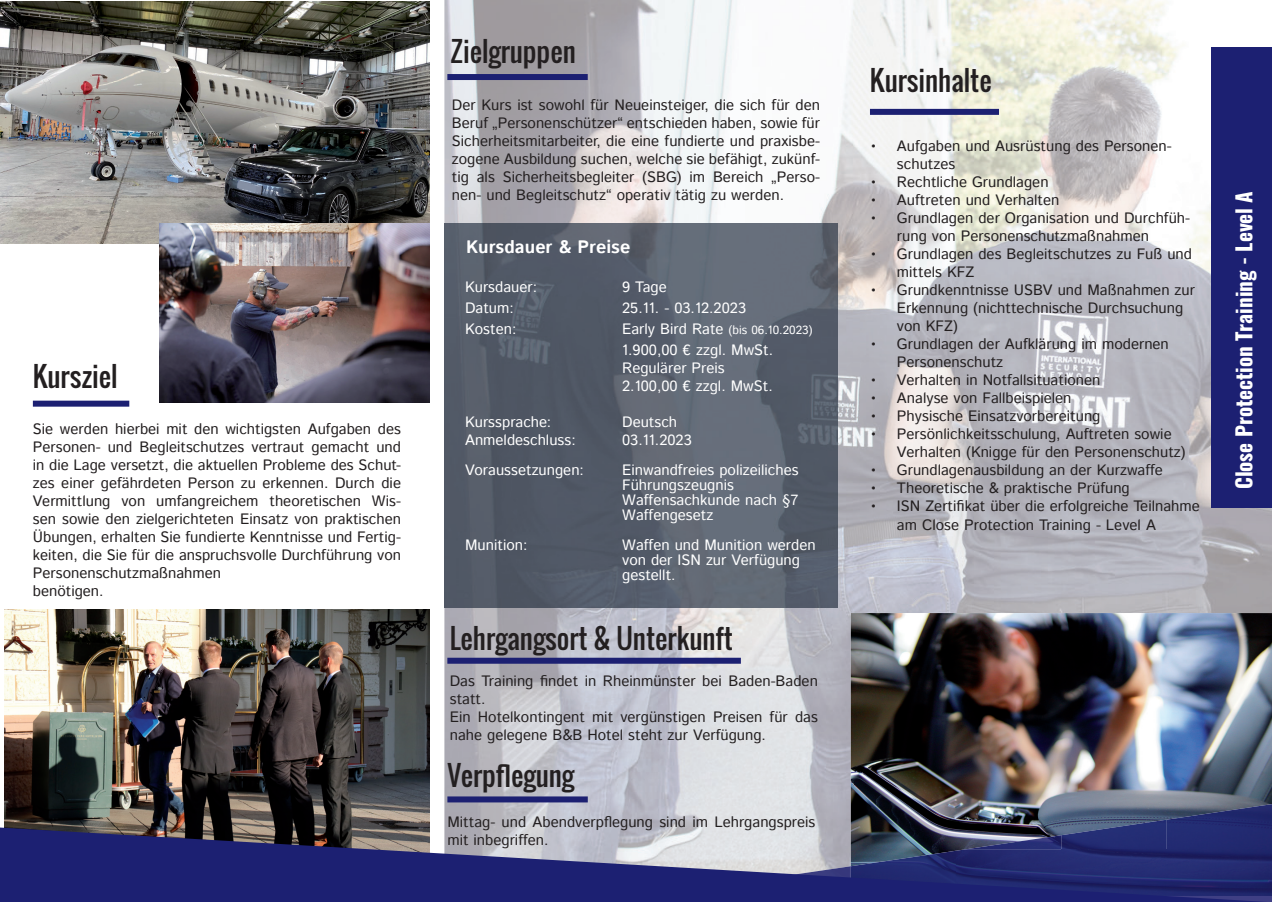
<style>
.page{position:relative;width:1272px;height:902px;background:#fff}
.page>*{position:absolute;margin:0;border:0;box-sizing:border-box;transform-origin:0 0}
.t1{font:27px "Oswald";color:#231f20}
.t2{font:700 21px "Oswald";color:#fff}
.t3{font:700 18px "Istok Web";color:#fff}
.t4{font:15px/18px "Istok Web";color:#231f20}
.t5{font:15px/15px "Istok Web";color:#fff}
.t6{font:12px "Istok Web";color:#fff}
.s1{font-size:15px}
</style>
<div class="page">
<img style="left:4px;top:609px;width:425px;height:218px">
<img style="left:444px;top:0;width:827px;height:827px">
<div style="left:1210px;top:48px;width:61px;height:459px;background:#1c2072"></div>
<img style="left:0;top:1px;width:429px;height:242px">
<img style="left:444px;top:223px;width:393px;height:384px">
<div style="left:33px;top:400px;width:96px;height:6px;background:#1c2072"></div>
<div style="left:447px;top:74px;width:140px;height:6px;background:#1c2072"></div>
<div style="left:870px;top:109px;width:129px;height:6px;background:#1c2072"></div>
<div style="left:447px;top:657px;width:294px;height:6px;background:#1c2072"></div>
<div style="left:447px;top:796px;width:140px;height:6px;background:#1c2072"></div>
<img style="left:160px;top:223px;width:270px;height:179px">
<img style="left:850px;top:613px;width:421px;height:214px">
<img style="left:1061px;top:819px;width:105px;height:8px">
<img style="left:1166px;top:804px;width:105px;height:45px">
<svg style="left:0;top:827px;width:1267px;height:74px;background:#41457e"></svg>
<h1 class="t1" style="left:33px;top:356px;width:86px">Kursziel</h1>
<p class="t4" style="left:33px;top:421px;width:369px">Sie werden hierbei mit den wichtigsten Aufgaben des Personen- und Begleitschutzes vertraut gemacht und in die Lage versetzt, die aktuellen Probleme des Schut&shy;zes einer gefährdeten Person zu erkennen. Durch die Vermittlung von umfangreichem theoretischen Wis&shy;sen sowie den zielgerichteten Einsatz von praktischen Übungen, erhalten Sie fundierte Kenntnisse und Fertig&shy;keiten, die Sie für die anspruchsvolle Durchführung von Personenschutzmaßnahmen<br>benötigen.</p>
<h1 class="t1" style="left:450px;top:31px;width:127px">Zielgruppen</h1>
<p class="t4" style="left:452px;top:97px;width:369px;text-align:justify">Der Kurs ist sowohl für Neueinsteiger, die sich für den Beruf „Personenschützer“ entschieden haben, sowie für Sicherheitsmitarbeiter, die eine fundierte und praxisbe&shy;zogene Ausbildung suchen, welche sie befähigt, zukünf&shy;tig als Sicherheitsbegleiter (SBG) im Bereich „Perso&shy;nen- und Begleitschutz“ operativ tätig zu werden.</p>
<p class="t3" style="left:466px;top:235px;width:166px">Kursdauer &amp; Preise</p>
<p class="t5" style="left:465px;top:280px;width:74px">Kursdauer:</p>
<p class="t5" style="left:622px;top:280px;width:46px">9 Tage</p>
<p class="t5" style="left:465px;top:301px;width:50px">Datum:</p>
<p class="t5" style="left:622px;top:301px;width:125px">25.11. - 03.12.2023</p>
<p class="t5" style="left:465px;top:322px;width:53px">Kosten:</p>
<p class="t6" style="left:622px;top:322px;width:192px"><span class="s1">Early Bird Rate</span> (bis 06.10.2023)</p>
<p class="t5" style="left:622px;top:342px;width:152px;line-height:18px">1.900,00 € zzgl. MwSt.<br>Regulärer Preis<br>2.100,00 € zzgl. MwSt.</p>
<p class="t5" style="left:465px;top:415px;width:88px">Kurssprache:</p>
<p class="t5" style="left:622px;top:415px;width:57px">Deutsch</p>
<p class="t5" style="left:465px;top:433px;width:112px">Anmeldeschluss:</p>
<p class="t5" style="left:622px;top:433px;width:71px">03.11.2023</p>
<p class="t5" style="left:465px;top:463px;width:120px">Voraussetzungen:</p>
<p class="t5" style="left:622px;top:463px;width:178px">Einwandfreies polizeiliches<br>Führungszeugnis<br>Waffensachkunde nach §7<br>Waffengesetz</p>
<p class="t5" style="left:465px;top:538px;width:64px">Munition:</p>
<p class="t5" style="left:622px;top:538px;width:195px">Waffen und Munition werden von der ISN zur Verfügung gestellt.</p>
<h1 class="t1" style="left:450px;top:617px;width:285px">Lehrgangsort &amp; Unterkunft</h1>
<p class="t4" style="left:450px;top:673px;width:369px">Das Training findet in Rheinmünster bei Baden-Baden statt.<br>Ein Hotelkontingent mit vergünstigen Preisen für das nahe gelegene B&amp;B Hotel steht zur Verfügung.</p>
<h1 class="t1" style="left:447px;top:755px;width:128px">Verpflegung</h1>
<p class="t4" style="left:447px;top:814px;width:369px">Mittag- und Abendverpflegung sind im Lehrgangspreis mit inbegriffen.</p>
<h1 class="t1" style="left:870px;top:60px;width:123px">Kursinhalte</h1>
<p class="t4" style="left:897px;top:138px;width:276px;text-indent:-27px">• Aufgaben und Ausrüstung des Personen&shy;schutzes</p>
<p class="t4" style="left:870px;top:174px;width:180px">• Rechtliche Grundlagen</p>
<p class="t4" style="left:870px;top:192px;width:191px">• Auftreten und Verhalten</p>
<p class="t4" style="left:897px;top:210px;width:295px;text-indent:-27px">• Grundlagen der Organisation und Durchfüh&shy;rung von Personenschutzmaßnahmen</p>
<p class="t4" style="left:897px;top:246px;width:296px;text-indent:-27px">• Grundlagen des Begleitschutzes zu Fuß und mittels KFZ</p>
<p class="t4" style="left:897px;top:282px;width:299px;text-indent:-27px">• Grundkenntnisse USBV und Maßnahmen zur<br>Erkennung (nichttechnische Durchsuchung von KFZ)</p>
<p class="t4" style="left:897px;top:336px;width:273px;text-indent:-27px">• Grundlagen der Aufklärung im modernen<br>Personenschutz</p>
<p class="t4" style="left:870px;top:372px;width:232px">• Verhalten in Notfallsituationen</p>
<p class="t4" style="left:870px;top:390px;width:203px">• Analyse von Fallbeispielen</p>
<p class="t4" style="left:870px;top:408px;width:232px">• Physische Einsatzvorbereitung</p>
<p class="t4" style="left:897px;top:426px;width:290px;text-indent:-27px">• Persönlichkeitsschulung, Auftreten sowie<br>Verhalten (Knigge für den Personenschutz)</p>
<p class="t4" style="left:870px;top:462px;width:294px">• Grundlagenausbildung an der Kurzwaffe</p>
<p class="t4" style="left:870px;top:480px;width:261px">• Theoretische &amp; praktische Prüfung</p>
<p class="t4" style="left:897px;top:498px;width:304px;text-indent:-27px">• ISN Zertifikat über die erfolgreiche Teilnahme am Close Protection Training - Level A</p>
<h2 class="t2" style="left:1232px;top:489px;width:300px;rotate:-90deg">Close Protection Training - Level A</h2>
</div>
